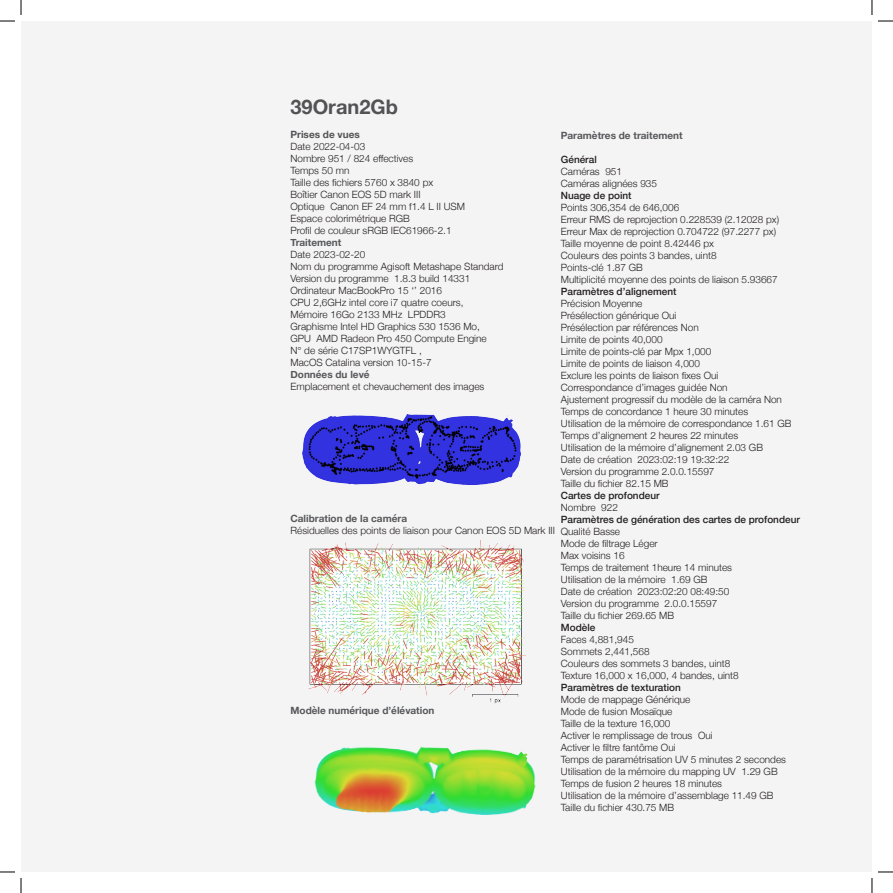
<style>
.page{position:relative;width:893px;height:893px;background:#fff}
.page>*{position:absolute;margin:0;border:0;box-sizing:border-box;transform-origin:0 0}
.t1{font:700 20px "Helvetica Neue";color:#535355}
.t2{font:300 10px "Helvetica Neue";color:#231f20}
.t3{font:500 10px "Helvetica Neue";color:#231f20}
.t4{font:700 10px "Helvetica Neue";color:#57585a}
.t5{font:700 10px "Helvetica Neue";color:#535355}
</style>
<div class="page">
<div style="left:21px;top:21px;width:850px;height:850px;background:#f4f4f5"></div>
<img style="left:302px;top:414px;width:219px;height:71px">
<img style="left:314px;top:746px;width:222px;height:69px">
<img style="left:308px;top:540px;width:218px;height:163px">
<svg style="left:0;top:0;width:22px;height:22px"></svg>
<svg style="left:0;top:871px;width:22px;height:21px"></svg>
<svg style="left:871px;top:0;width:21px;height:22px"></svg>
<svg style="left:871px;top:871px;width:21px;height:21px"></svg>
<p class="t1" style="left:290px;top:91px;width:109px">39Oran2Gb</p>
<p class="t5" style="left:290px;top:126px;width:71px">Prises de vues</p>
<p class="t2" style="left:290px;top:138px;width:76px">Date 2022-04-03</p>
<p class="t2" style="left:290px;top:150px;width:124px">Nombre 951 / 824 effectives</p>
<p class="t2" style="left:290px;top:162px;width:60px">Temps 50 mn</p>
<p class="t2" style="left:290px;top:174px;width:144px">Taille des fichiers 5760 x 3840 px</p>
<p class="t2" style="left:290px;top:186px;width:132px">Boîtier Canon EOS 5D mark III</p>
<p class="t2" style="left:290px;top:198px;width:176px">Optique Canon EF 24 mm f1.4 L II USM</p>
<p class="t2" style="left:290px;top:210px;width:121px">Espace colorimétrique RGB</p>
<p class="t2" style="left:290px;top:222px;width:162px">Profil de couleur sRGB IEC61966-2.1</p>
<p class="t4" style="left:290px;top:234px;width:52px">Traitement</p>
<p class="t2" style="left:290px;top:246px;width:76px">Date 2023-02-20</p>
<p class="t2" style="left:290px;top:258px;width:214px">Nom du programme Agisoft Metashape Standard</p>
<p class="t2" style="left:290px;top:270px;width:181px">Version du programme 1.8.3 build 14331</p>
<p class="t2" style="left:290px;top:282px;width:153px">Ordinateur MacBookPro 15 ‘’ 2016</p>
<p class="t2" style="left:290px;top:294px;width:174px">CPU 2,6GHz intel core i7 quatre coeurs,</p>
<p class="t2" style="left:290px;top:306px;width:157px">Mémoire 16Go 2133 MHz LPDDR3</p>
<p class="t2" style="left:290px;top:318px;width:191px">Graphisme Intel HD Graphics 530 1536 Mo,</p>
<p class="t2" style="left:290px;top:330px;width:198px">GPU AMD Radeon Pro 450 Compute Engine</p>
<p class="t2" style="left:290px;top:342px;width:133px">N° de série C17SP1WYGTFL ,</p>
<p class="t2" style="left:290px;top:354px;width:143px">MacOS Catalina version 10-15-7</p>
<p class="t4" style="left:290px;top:366px;width:81px">Données du levé</p>
<p class="t2" style="left:290px;top:378px;width:195px">Emplacement et chevauchement des images</p>
<p class="t4" style="left:560px;top:127px;width:123px">Paramètres de traitement</p>
<p class="t3" style="left:560px;top:151px;width:37px">Général</p>
<p class="t2" style="left:560px;top:163px;width:63px">Caméras 951</p>
<p class="t2" style="left:560px;top:175px;width:98px">Caméras alignées 935</p>
<p class="t3" style="left:560px;top:187px;width:72px">Nuage de point</p>
<p class="t2" style="left:560px;top:199px;width:120px">Points 306,354 de 646,006</p>
<p class="t2" style="left:560px;top:211px;width:220px">Erreur RMS de reprojection 0.228539 (2.12028 px)</p>
<p class="t2" style="left:560px;top:223px;width:217px">Erreur Max de reprojection 0.704722 (97.2277 px)</p>
<p class="t2" style="left:560px;top:235px;width:155px">Taille moyenne de point 8.42446 px</p>
<p class="t2" style="left:560px;top:247px;width:157px">Couleurs des points 3 bandes, uint8</p>
<p class="t2" style="left:560px;top:259px;width:83px">Points-clé 1.87 GB</p>
<p class="t2" style="left:560px;top:271px;width:218px">Multiplicité moyenne des points de liaison 5.93667</p>
<p class="t3" style="left:560px;top:283px;width:117px">Paramètres d’alignement</p>
<p class="t2" style="left:560px;top:295px;width:83px">Précision Moyenne</p>
<p class="t2" style="left:560px;top:307px;width:117px">Présélection générique Oui</p>
<p class="t2" style="left:560px;top:319px;width:139px">Présélection par références Non</p>
<p class="t2" style="left:560px;top:331px;width:103px">Limite de points 40,000</p>
<p class="t2" style="left:560px;top:343px;width:152px">Limite de points-clé par Mpx 1,000</p>
<p class="t2" style="left:560px;top:355px;width:141px">Limite de points de liaison 4,000</p>
<p class="t2" style="left:560px;top:367px;width:159px">Exclure les points de liaison fixes Oui</p>
<p class="t2" style="left:560px;top:379px;width:168px">Correspondance d’images guidée Non</p>
<p class="t2" style="left:560px;top:391px;width:222px">Ajustement progressif du modèle de la caméra Non</p>
<p class="t2" style="left:560px;top:403px;width:189px">Temps de concordance 1 heure 30 minutes</p>
<p class="t2" style="left:560px;top:415px;width:232px">Utilisation de la mémoire de correspondance 1.61 GB</p>
<p class="t2" style="left:560px;top:427px;width:179px">Temps d’alignement 2 heures 22 minutes</p>
<p class="t2" style="left:560px;top:439px;width:204px">Utilisation de la mémoire d’alignement 2.03 GB</p>
<p class="t2" style="left:560px;top:451px;width:170px">Date de création 2023:02:19 19:32:22</p>
<p class="t2" style="left:560px;top:463px;width:155px">Version du programme 2.0.0.15597</p>
<p class="t2" style="left:560px;top:475px;width:109px">Taille du fichier 82.15 MB</p>
<p class="t3" style="left:560px;top:487px;width:100px">Cartes de profondeur</p>
<p class="t2" style="left:560px;top:499px;width:59px">Nombre 922</p>
<p class="t3" style="left:560px;top:511px;width:240px">Paramètres de génération des cartes de profondeur</p>
<p class="t2" style="left:560px;top:523px;width:61px">Qualité Basse</p>
<p class="t2" style="left:560px;top:535px;width:98px">Mode de filtrage Léger</p>
<p class="t2" style="left:560px;top:547px;width:65px">Max voisins 16</p>
<p class="t2" style="left:560px;top:559px;width:173px">Temps de traitement 1heure 14 minutes</p>
<p class="t2" style="left:560px;top:571px;width:148px">Utilisation de la mémoire 1.69 GB</p>
<p class="t2" style="left:560px;top:583px;width:170px">Date de création 2023:02:20 08:49:50</p>
<p class="t2" style="left:560px;top:595px;width:158px">Version du programme 2.0.0.15597</p>
<p class="t2" style="left:560px;top:607px;width:115px">Taille du fichier 269.65 MB</p>
<p class="t3" style="left:560px;top:619px;width:36px">Modèle</p>
<p class="t2" style="left:560px;top:631px;width:75px">Faces 4,881,945</p>
<p class="t2" style="left:560px;top:643px;width:90px">Sommets 2,441,568</p>
<p class="t2" style="left:560px;top:655px;width:171px">Couleurs des sommets 3 bandes, uint8</p>
<p class="t2" style="left:560px;top:667px;width:179px">Texture 16,000 x 16,000, 4 bandes, uint8</p>
<p class="t3" style="left:560px;top:679px;width:122px">Paramètres de texturation</p>
<p class="t2" style="left:560px;top:691px;width:131px">Mode de mappage Générique</p>
<p class="t2" style="left:560px;top:703px;width:113px">Mode de fusion Mosaïque</p>
<p class="t2" style="left:560px;top:715px;width:111px">Taille de la texture 16,000</p>
<p class="t2" style="left:560px;top:727px;width:153px">Activer le remplissage de trous Oui</p>
<p class="t2" style="left:560px;top:739px;width:116px">Activer le filtre fantôme Oui</p>
<p class="t2" style="left:560px;top:751px;width:227px">Temps de paramétrisation UV 5 minutes 2 secondes</p>
<p class="t2" style="left:560px;top:763px;width:218px">Utilisation de la mémoire du mapping UV 1.29 GB</p>
<p class="t2" style="left:560px;top:775px;width:163px">Temps de fusion 2 heures 18 minutes</p>
<p class="t2" style="left:560px;top:787px;width:214px">Utilisation de la mémoire d’assemblage 11.49 GB</p>
<p class="t2" style="left:560px;top:799px;width:115px">Taille du fichier 430.75 MB</p>
<p class="t4" style="left:290px;top:510px;width:118px">Calibration de la caméra</p>
<p class="t2" style="left:290px;top:522px;width:266px">Résiduelles des points de liaison pour Canon EOS 5D Mark III</p>
<p class="t4" style="left:290px;top:702px;width:145px">Modèle numérique d’élévation</p>
</div>
